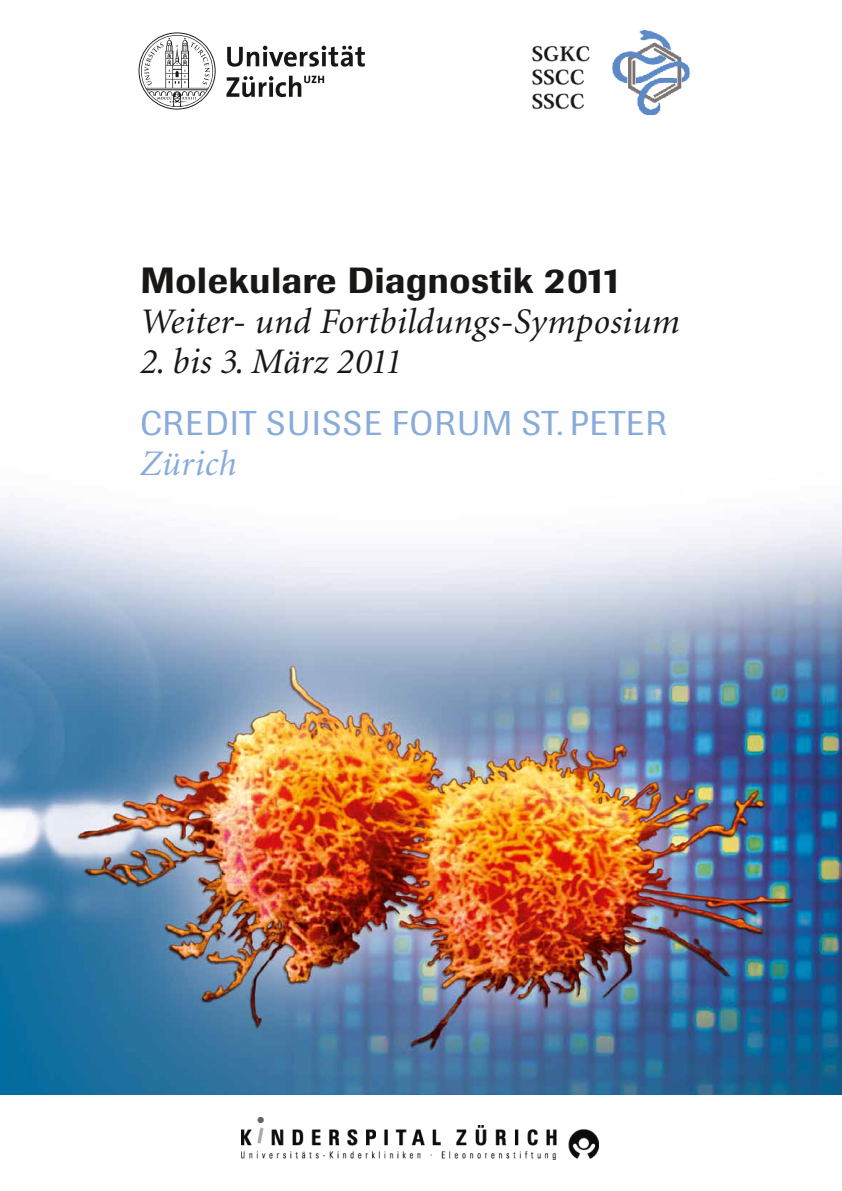
<style>
.page{position:relative;width:842px;height:1191px;background:#fff}
.page>*{position:absolute;margin:0;border:0;box-sizing:border-box;transform-origin:0 0}
.t1{font:italic 36px "Minion";letter-spacing:.01em;color:#181716}
.t2{font:500 36px "Imago";letter-spacing:.02em;color:#181716}
.t3{font:italic 36px "Minion";letter-spacing:.01em;color:#88abda}
.t4{font:34px "Imago";letter-spacing:.05em;color:#88abda}
</style>
<div class="page">
<img style="left:0;top:503px;width:842px;height:591px">
<img style="left:241px;top:1117px;width:357px;height:42px">
<svg style="left:139px;top:32px;width:226px;height:78px"></svg>
<img style="left:532px;top:45px;width:58px;height:65px">
<img style="left:613px;top:30px;width:76px;height:84px">
<p class="t2" style="left:140px;top:259px;width:483px">Molekulare Diagnostik 2011</p>
<p class="t1" style="left:140px;top:304px;width:541px">Weiter- und Fortbildungs-Symposium</p>
<p class="t1" style="left:140px;top:344px;width:263px">2. bis 3. März 2011</p>
<p class="t4" style="left:140px;top:403px;width:518px">CREDIT SUISS E FORUM ST. PETER</p>
<p class="t3" style="left:140px;top:446px;width:98px">Zürich</p>
</div>
